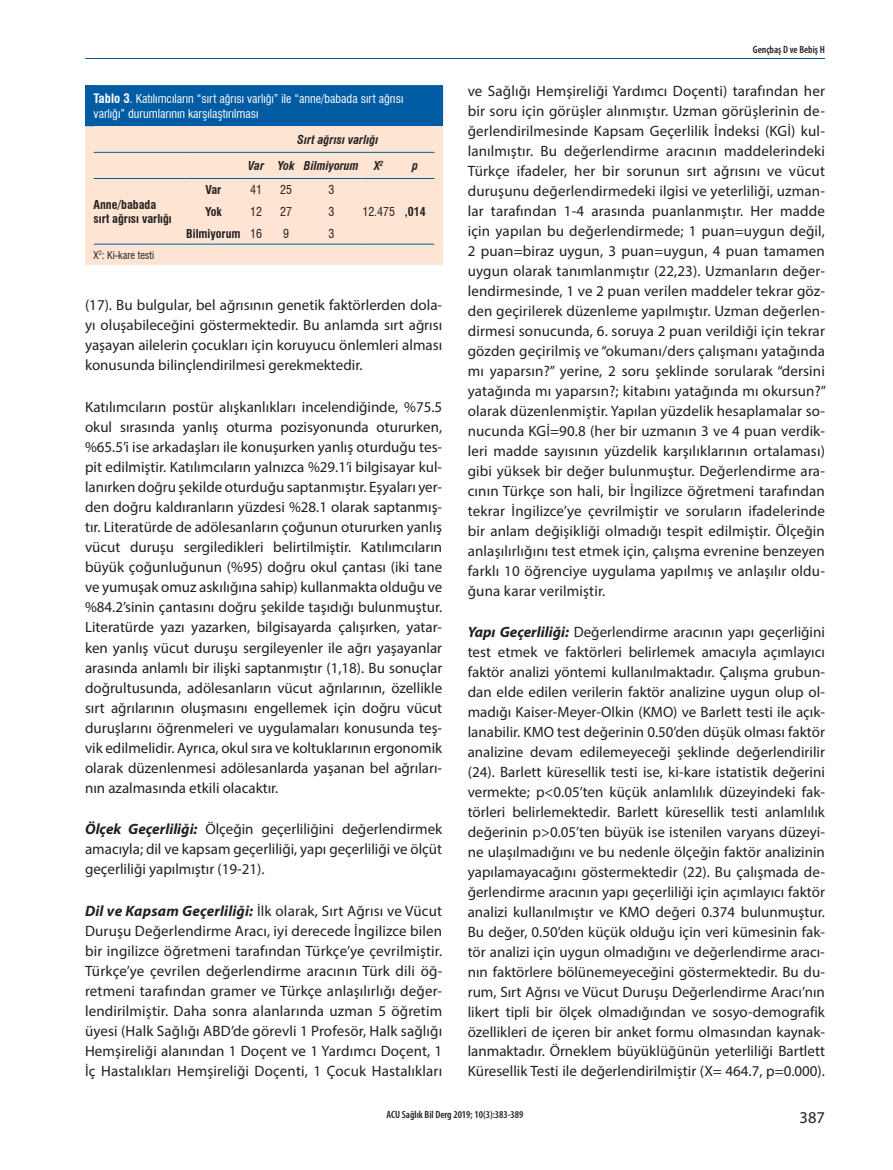
<style>
.page{position:relative;width:893px;height:1170px;background:#fff}
.page>*{position:absolute;margin:0;border:0;box-sizing:border-box;transform-origin:0 0}
.t1{font:16.5px "Myriad Pro";color:#231f20}
.t2{font:15px/20px "Myriad Pro";color:#231f20;text-align:justify}
.t3{font:condensed 12px/14.4px "Swiss 721 BT";color:#fff}
.t4{font:700 condensed 12px/14.4px "Swiss 721 BT";color:#231f20}
.t5{font:italic 700 condensed 12px/26.1px "Swiss 721 BT";color:#231f20}
.t6{font:condensed 12px "Swiss 721 BT";color:#231f20}
.t7{font:600 condensed 10.5px "Myriad Pro";color:#231f20}
.t8{font:condensed 10.5px "Swiss 721 BT";color:#231f20}
.s1{font-weight:700;font-size:12.75px}
.s2{font-weight:700}
.s3{font-weight:400}
.s4{font-weight:700;font-style:italic}
</style>
<div class="page">
<hr style="left:85px;top:58px;width:740px;height:1px;background:#015ca3">
<div style="left:85px;top:85px;width:9px;height:41px;background:#015ca3"></div>
<div style="left:94px;top:85px;width:349px;height:41px;background:#015ca3"></div>
<div style="left:85px;top:126px;width:358px;height:139px;background:#fee4d2"></div>
<div style="left:94px;top:126px;width:341px;height:139px;background:#fee4d2"></div>
<hr style="left:94px;top:244px;width:92px;height:1px;background:#015ca3">
<hr style="left:186px;top:244px;width:55px;height:1px;background:#015ca3">
<hr style="left:241px;top:244px;width:30px;height:1px;background:#015ca3">
<hr style="left:271px;top:244px;width:30px;height:1px;background:#015ca3">
<hr style="left:301px;top:244px;width:61px;height:1px;background:#015ca3">
<hr style="left:362px;top:244px;width:34px;height:1px;background:#015ca3">
<hr style="left:396px;top:244px;width:39px;height:1px;background:#015ca3">
<hr style="left:94px;top:152px;width:92px;height:1px;background:#015ca3">
<hr style="left:186px;top:152px;width:55px;height:1px;background:#015ca3">
<hr style="left:241px;top:152px;width:30px;height:1px;background:#015ca3">
<hr style="left:271px;top:152px;width:30px;height:1px;background:#015ca3">
<hr style="left:301px;top:152px;width:61px;height:1px;background:#015ca3">
<hr style="left:362px;top:152px;width:34px;height:1px;background:#015ca3">
<hr style="left:396px;top:152px;width:39px;height:1px;background:#015ca3">
<hr style="left:94px;top:178px;width:92px;height:1px;background:#015ca3">
<hr style="left:186px;top:178px;width:55px;height:1px;background:#015ca3">
<hr style="left:241px;top:178px;width:30px;height:1px;background:#015ca3">
<hr style="left:271px;top:178px;width:30px;height:1px;background:#015ca3">
<hr style="left:301px;top:178px;width:61px;height:1px;background:#015ca3">
<hr style="left:362px;top:178px;width:34px;height:1px;background:#015ca3">
<hr style="left:396px;top:178px;width:39px;height:1px;background:#015ca3">
<p class="t3" style="left:94px;top:92px;width:311px"><span class="s1">Tablo 3</span>. Katılımcıların “sırt ağrısı varlığı” ile “anne/babada sırt ağrısı varlığı” durumlarının karşılaştırılması</p>
<p class="t5" style="left:248px;top:126px;width:132px;text-indent:49px">Sırt ağrısı varlığı<br>Var Yok Bilmiyorum</p>
<p class="t5" style="left:374px;top:153px;width:11px">X<sup>2</sup></p>
<p class="t5" style="left:412px;top:153px;width:7px">p</p>
<p class="t4" style="left:94px;top:197px;width:80px">Anne/babada sırt ağrısı varlığı</p>
<p class="t8" style="left:94px;top:248px;width:62px">X<sup>2</sup>: Ki-kare testi</p>
<p class="t4" style="left:205px;top:182px;width:17px">Var</p>
<p class="t6" style="left:250px;top:182px;width:13px">41</p>
<p class="t6" style="left:280px;top:182px;width:13px">25</p>
<p class="t6" style="left:328px;top:182px;width:7px">3</p>
<p class="t4" style="left:205px;top:204px;width:18px">Yok</p>
<p class="t6" style="left:250px;top:204px;width:13px">12</p>
<p class="t6" style="left:280px;top:204px;width:13px">27</p>
<p class="t6" style="left:328px;top:204px;width:7px">3</p>
<p class="t6" style="left:362px;top:204px;width:65px">12.475 <span class="s2">,014</span></p>
<p class="t4" style="left:186px;top:226px;width:77px">Bilmiyorum <span class="s3">16</span></p>
<p class="t6" style="left:283px;top:226px;width:7px">9</p>
<p class="t6" style="left:328px;top:226px;width:7px">3</p>
<p class="t2" style="left:85px;top:295px;width:359px">(17). Bu bulgular, bel ağrısının genetik faktörlerden dola&shy;yı oluşabileceğini göstermektedir. Bu anlamda sırt ağrısı yaşayan ailelerin çocukları için koruyucu önlemleri alması konusunda bilinçlendirilmesi gerekmektedir.</p>
<p class="t2" style="left:85px;top:396px;width:359px">Katılımcıların postür alışkanlıkları incelendiğinde, %75.5 okul sırasında yanlış oturma pozisyonunda otururken, %65.5’i ise arkadaşları ile konuşurken yanlış oturduğu tes&shy;pit edilmiştir. Katılımcıların yalnızca %29.1’i bilgisayar kul&shy;lanırken doğru şekilde oturduğu saptanmıştır. Eşyaları yer&shy;den doğru kaldıranların yüzdesi %28.1 olarak saptanmış&shy;tır. Literatürde de adölesanların çoğunun otururken yanlış vücut duruşu sergiledikleri belirtilmiştir. Katılımcıların büyük çoğunluğunun (%95) doğru okul çantası (iki tane ve yumuşak omuz askılığına sahip) kullanmakta olduğu ve %84.2’sinin çantasını doğru şekilde taşıdığı bulunmuştur.<br>Literatürde yazı yazarken, bilgisayarda çalışırken, yatar&shy;ken yanlış vücut duruşu sergileyenler ile ağrı yaşayanlar arasında anlamlı bir ilişki saptanmıştır (1,18). Bu sonuçlar doğrultusunda, adölesanların vücut ağrılarının, özellikle sırt ağrılarının oluşmasını engellemek için doğru vücut duruşlarını öğrenmeleri ve uygulamaları konusunda teş&shy;vik edilmelidir. Ayrıca, okul sıra ve koltuklarının ergonomik olarak düzenlenmesi adölesanlarda yaşanan bel ağrıları&shy;nın azalmasında etkili olacaktır.</p>
<p class="t2" style="left:85px;top:819px;width:359px"><span class="s4">Ölçek Geçerliliği:</span> Ölçeğin geçerliliğini değerlendirmek amacıyla; dil ve kapsam geçerliliği, yapı geçerliliği ve ölçüt geçerliliği yapılmıştır (19-21).</p>
<p class="t2" style="left:85px;top:900px;width:359px"><span class="s4">Dil ve Kapsam Geçerliliği:</span> İlk olarak, Sırt Ağrısı ve Vücut Duruşu Değerlendirme Aracı, iyi derecede İngilizce bilen bir ingilizce öğretmeni tarafından Türkçe’ye çevrilmiştir.<br>Türkçe’ye çevrilen değerlendirme aracının Türk dili öğ&shy;retmeni tarafından gramer ve Türkçe anlaşılırlığı değer&shy;lendirilmiştir. Daha sonra alanlarında uzman 5 öğretim üyesi (Halk Sağlığı ABD’de görevli 1 Profesör, Halk sağlığı Hemşireliği alanından 1 Doçent ve 1 Yardımcı Doçent, 1<br>İç Hastalıkları Hemşireliği Doçenti, 1 Çocuk Hastalıkları</p>
<p class="t7" style="left:753px;top:44px;width:74px">Gençbaş D ve Bebiş H</p>
<p class="t2" style="left:468px;top:81px;width:360px">ve Sağlığı Hemşireliği Yardımcı Doçenti) tarafından her bir soru için görüşler alınmıştır. Uzman görüşlerinin de&shy;ğerlendirilmesinde Kapsam Geçerlilik İndeksi (KGİ) kul&shy;lanılmıştır. Bu değerlendirme aracının maddelerindeki Türkçe ifadeler, her bir sorunun sırt ağrısını ve vücut duruşunu değerlendirmedeki ilgisi ve yeterliliği, uzman&shy;lar tarafından 1-4 arasında puanlanmıştır. Her madde için yapılan bu değerlendirmede; 1 puan=uygun değil, 2 puan=biraz uygun, 3 puan=uygun, 4 puan tamamen uygun olarak tanımlanmıştır (22,23). Uzmanların değer&shy;lendirmesinde, 1 ve 2 puan verilen maddeler tekrar göz&shy;den geçirilerek düzenleme yapılmıştır. Uzman değerlen&shy;dirmesi sonucunda, 6. soruya 2 puan verildiği için tekrar gözden geçirilmiş ve “okumanı/ders çalışmanı yatağında mı yaparsın?” yerine, 2 soru şeklinde sorularak “dersini yatağında mı yaparsın?; kitabını yatağında mı okursun?” olarak düzenlenmiştir. Yapılan yüzdelik hesaplamalar so&shy;nucunda KGİ=90.8 (her bir uzmanın 3 ve 4 puan verdik&shy;leri madde sayısının yüzdelik karşılıklarının ortalaması) gibi yüksek bir değer bulunmuştur. Değerlendirme ara&shy;cının Türkçe son hali, bir İngilizce öğretmeni tarafından tekrar İngilizce’ye çevrilmiştir ve soruların ifadelerinde bir anlam değişikliği olmadığı tespit edilmiştir. Ölçeğin anlaşılırlığını test etmek için, çalışma evrenine benzeyen farklı 10 öğrenciye uygulama yapılmış ve anlaşılır oldu&shy;ğuna karar verilmiştir.</p>
<p class="t2" style="left:468px;top:621px;width:359px"><span class="s4">Yapı Geçerliliği:</span> Değerlendirme aracının yapı geçerliğini test etmek ve faktörleri belirlemek amacıyla açımlayıcı faktör analizi yöntemi kullanılmaktadır. Çalışma grubun&shy;dan elde edilen verilerin faktör analizine uygun olup ol&shy;madığı Kaiser-Meyer-Olkin (KMO) ve Barlett testi ile açık&shy;lanabilir. KMO test değerinin 0.50’den düşük olması faktör analizine devam edilemeyeceği şeklinde değerlendirilir (24). Barlett küresellik testi ise, ki-kare istatistik değerini vermekte; p&lt;0.05’ten küçük anlamlılık düzeyindeki fak&shy;törleri belirlemektedir. Barlett küresellik testi anlamlılık değerinin p&gt;0.05’ten büyük ise istenilen varyans düzeyi&shy;ne ulaşılmadığını ve bu nedenle ölçeğin faktör analizinin yapılamayacağını göstermektedir (22). Bu çalışmada de&shy;ğerlendirme aracının yapı geçerliliği için açımlayıcı faktör analizi kullanılmıştır ve KMO değeri 0.374 bulunmuştur.<br>Bu değer, 0.50’den küçük olduğu için veri kümesinin fak&shy;tör analizi için uygun olmadığını ve değerlendirme aracı&shy;nın faktörlere bölünemeyeceğini göstermektedir. Bu du&shy;rum, Sırt Ağrısı ve Vücut Duruşu Değerlendirme Aracı’nın likert tipli bir ölçek olmadığından ve sosyo-demografik özellikleri de içeren bir anket formu olmasından kaynak&shy;lanmaktadır. Örneklem büyüklüğünün yeterliliği Bartlett Küresellik Testi ile değerlendirilmiştir (X= 464.7, p=0.000).</p>
<p class="t7" style="left:386px;top:1108px;width:138px">ACU Sağlık Bil Derg 2019; 10(3):383-389</p>
<p class="t1" style="left:799px;top:1106px;width:27px">387</p>
</div>
